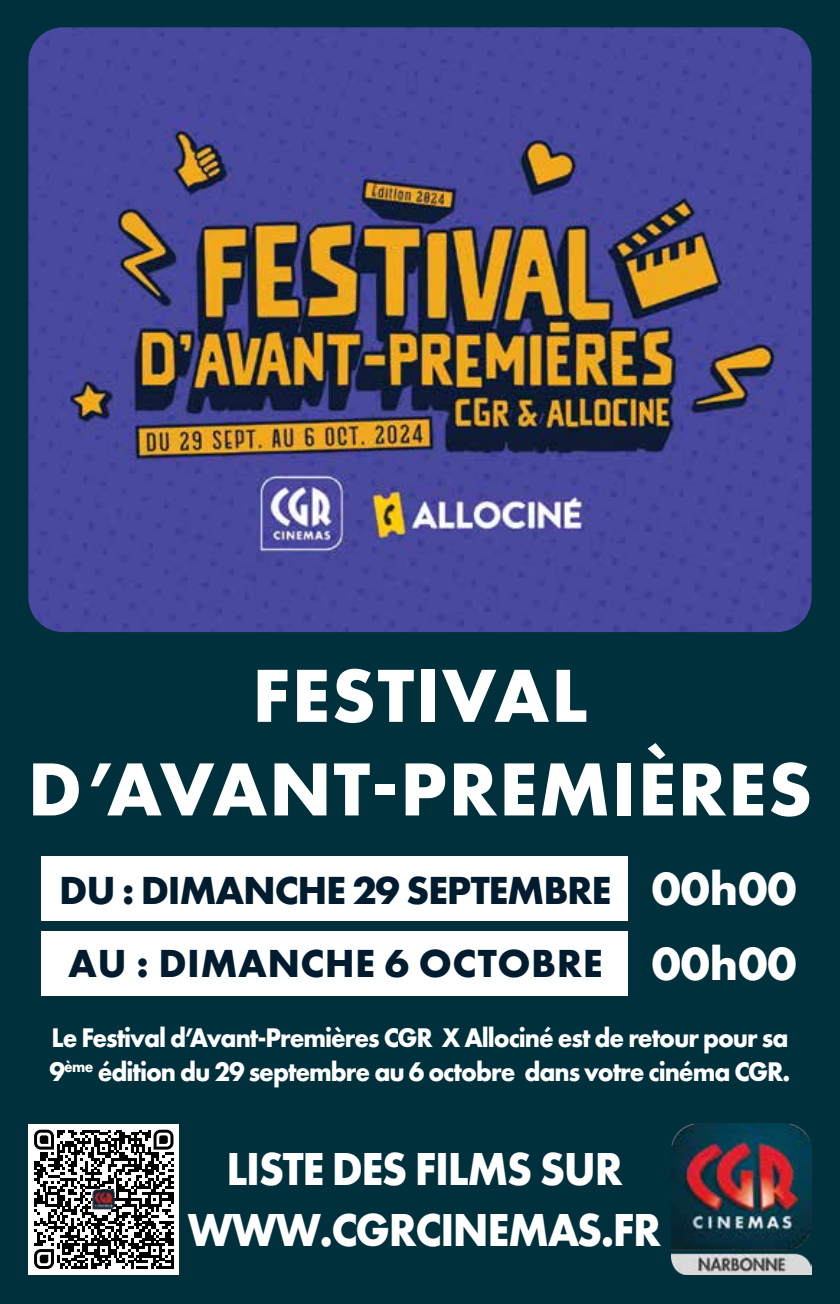
<style>
.page{position:relative;width:840px;height:1304px;background:#fff}
.page>*{position:absolute;margin:0;border:0;box-sizing:border-box;transform-origin:0 0}
.t1{font:700 78px/93.6px "Futura PT";letter-spacing:.02em;color:#fff;text-align:center}
.t2{font:700 48px/60.8px "Futura PT";letter-spacing:-.03em;color:#fff;text-align:center;scale:.93 1}
.t3{font:700 40.6px/72.4px "Futura PT";letter-spacing:-.03em;color:#001c2e}
.t4{font:700 28px/34px "Futura PT";letter-spacing:-.04em;color:#fff;scale:.93 1}
.s1{font-size:48.4px;color:#fff}
</style>
<div class="page">
<div style="left:0;top:0;width:839px;height:1304px;background:#00303c"></div>
<img style="left:28px;top:27px;width:783px;height:605px">
<div style="left:41px;top:856px;width:586px;height:65px;background:#fff"></div>
<div style="left:41px;top:932px;width:586px;height:64px;background:#fff"></div>
<div style="left:28px;top:1124px;width:151px;height:151px;background:#fff"></div>
<svg style="left:34px;top:1130px;width:139px;height:139px"></svg>
<img style="left:74px;top:1183px;width:59px;height:33px">
<img style="left:671px;top:1123px;width:140px;height:152px">
<h1 class="t1" style="left:28px;top:647px;width:785px">FESTIVAL<br>D’AVANT-PREMIÈRES</h1>
<h3 class="t3" style="left:59px;top:853px;width:738px">DU : DIMANCHE 29 SEPTEMBRE <span class="s1">00h00<br></span>AU : DIMANCHE 6 OCTOBRE <span class="s1">00h00</span></h3>
<p class="t4" style="left:50px;top:1020px;width:797px">Le Festival d’Avant-Premières CGR X Allociné est de retour pour sa<br>9<sup>ème</sup> édition du 29 septembre au 6 octobre dans votre cinéma CGR.</p>
<h2 class="t2" style="left:188px;top:1138px;width:510px">LISTE DES FILMS SUR<br>WWW.CGRCINEMAS.FR</h2>
</div>
